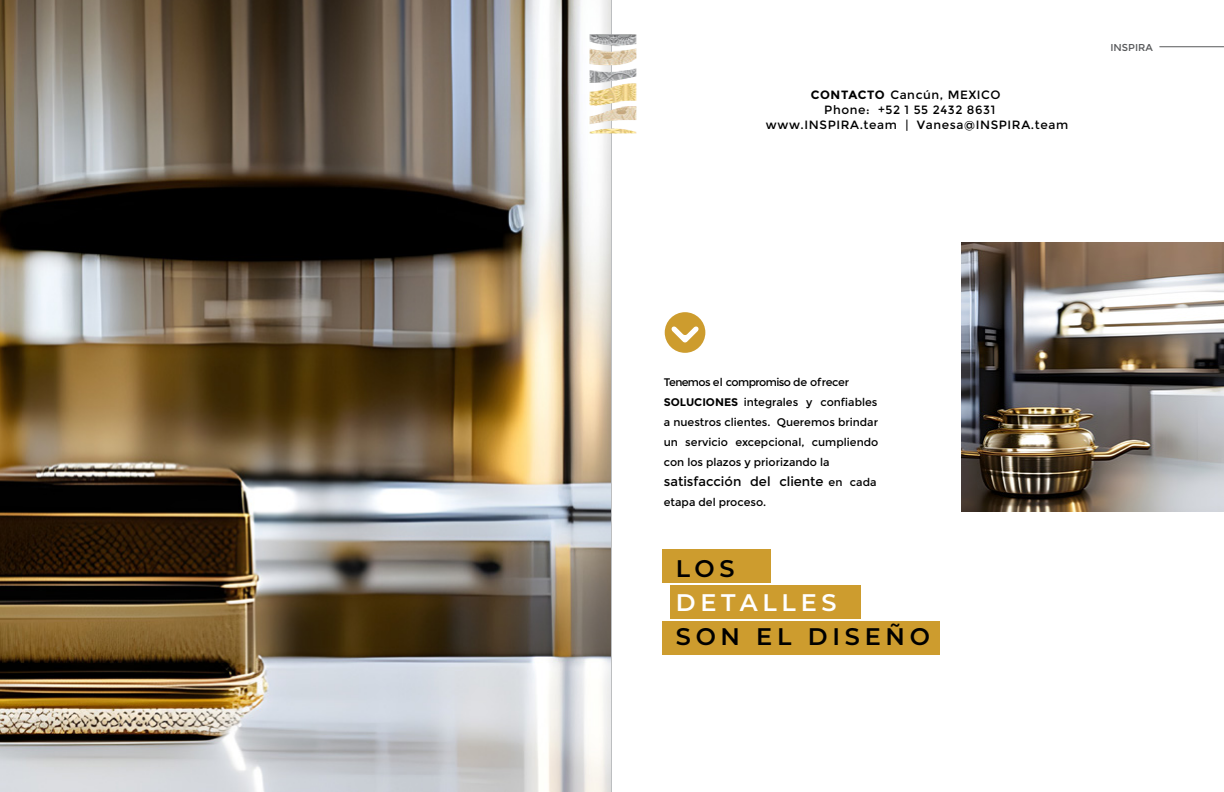
<style>
.page{position:relative;width:1224px;height:792px;background:#fff}
.page>*{position:absolute;margin:0;border:0;box-sizing:border-box;transform-origin:0 0}
.t1{font:600 24px "Montserrat";letter-spacing:.2em;color:#000}
.t2{font:600 24px "Montserrat";letter-spacing:.2em;color:#fff}
.t3{font:13px "Montserrat";color:#000}
.t4{font:12px "Montserrat";letter-spacing:.05em;color:#000}
.t5{font:11px/20px "Montserrat";color:#000}
.t6{font:10px "Montserrat";color:#58595b}
.s1{font-weight:700}
.s2{font-size:11px}
</style>
<div class="page">
<img style="left:0;top:0;width:611px;height:792px">
<img style="left:961px;top:242px;width:263px;height:269px">
<div style="left:662px;top:549px;width:109px;height:34px;background:#cd9c2e"></div>
<div style="left:670px;top:585px;width:191px;height:34px;background:#cd9c2e"></div>
<div style="left:662px;top:621px;width:277px;height:34px;background:#cd9c2e"></div>
<svg style="left:665px;top:312px;width:40px;height:41px"></svg>
<hr style="left:611px;top:0;width:1px;height:792px;background:#bcbec0">
<img style="left:567px;top:28px;width:70px;height:111px">
<hr style="left:1159px;top:46px;width:65px;height:1px;background:#58595b">
<p class="t4" style="left:811px;top:88px;width:191px"><span class="s1">CONTACTO</span> Cancún, MEXICO</p>
<p class="t4" style="left:824px;top:103px;width:173px">Phone: +52 1 55 2432 8631</p>
<p class="t4" style="left:766px;top:117px;width:304px">www.INSPIRA.team | Vanesa@INSPIRA.team</p>
<p class="t6" style="left:1111px;top:42px;width:44px">INSPIRA</p>
<p class="t5" style="left:664px;top:372px;width:216px">Tenemos el compromiso de ofrecer <span class="s1">SOLUCIONES</span> integrales y confiables a nuestros clientes. Queremos brindar un servicio excepcional, cumpliendo con los plazos y priorizando la</p>
<p class="t3" style="left:664px;top:474px;width:214px">satisfacción del cliente <span class="s2">en cada</span></p>
<p class="t5" style="left:664px;top:492px;width:104px">etapa del proceso.</p>
<h1 class="t1" style="left:676px;top:551px;width:60px">LOS</h1>
<h1 class="t2" style="left:676px;top:585px;width:162px">DETALLES</h1>
<h1 class="t1" style="left:676px;top:619px;width:256px">SON EL DISEÑO</h1>
</div>
